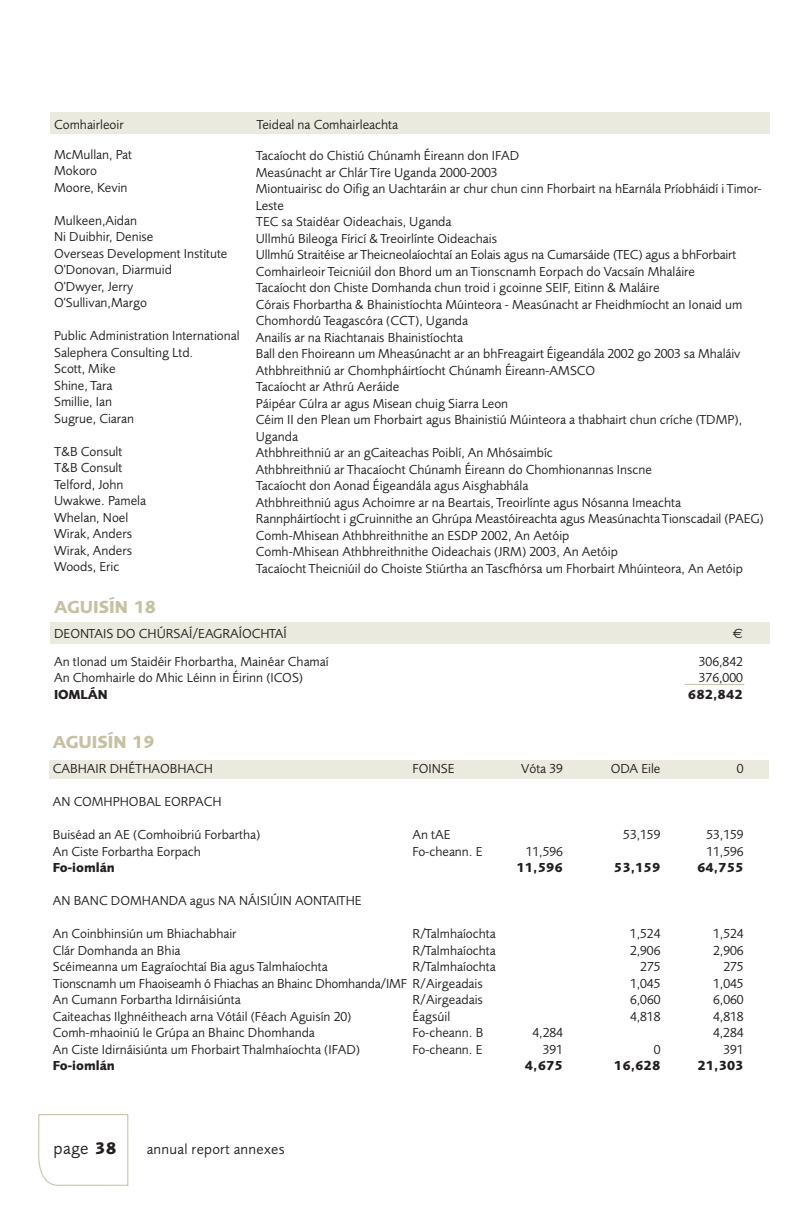
<style>
.page{position:relative;width:807px;height:1220px;background:#fff}
.page>*{position:absolute;margin:0;border:0;box-sizing:border-box;transform-origin:0 0}
.t1{font:18px "Bd Foundry Sans Normal";color:#c7c1a3}
.t2{font:17.25px "Bk Foundry Sans Normal";color:#231f20}
.t3{font:14.85px "Bk Foundry Sans Normal";letter-spacing:.02em;color:#231f20}
.t4{font:13.5px/16.5px "Bk Foundry Sans Normal";color:#231f20}
.t5{font:13.5px "Bd Foundry Sans Normal";color:#231f20}
.t6{font:13.5px "Euro Sans";color:#231f20}
.s1{font-family:"Bd Foundry Sans Normal"}
</style>
<div class="page">
<svg style="left:38px;top:1114px;width:90px;height:72px"></svg>
<div style="left:50px;top:112px;width:720px;height:22px;background:#ebeadf"></div>
<div style="left:50px;top:622px;width:720px;height:22px;background:#ebeadf"></div>
<div style="left:49px;top:761px;width:720px;height:18px;background:#ebeadf"></div>
<hr style="left:685px;top:684px;width:59px;height:1px;background:#c7c1a3">
<p class="t4" style="left:54px;top:118px;width:71px">Comhairleoir</p>
<p class="t4" style="left:257px;top:118px;width:143px">Teideal na Comhairleachta</p>
<p class="t4" style="left:54px;top:147px;width:80px">McMullan, Pat<br>Mokoro<br>Moore, Kevin</p>
<p class="t4" style="left:54px;top:213px;width:175px">Mulkeen,Aidan<br>Ni Duibhir, Denise<br>Overseas Development Institute<br>O'Donovan, Diarmuid<br>O'Dwyer, Jerry<br>O'Sullivan,Margo</p>
<p class="t4" style="left:54px;top:329px;width:187px">Public Administration International<br>Salephera Consulting Ltd.<br>Scott, Mike<br>Shine, Tara<br>Smillie, Ian<br>Sugrue, Ciaran</p>
<p class="t4" style="left:54px;top:444px;width:94px">T&amp;B Consult<br>T&amp;B Consult<br>Telford, John<br>Uwakwe. Pamela<br>Whelan, Noel<br>Wirak, Anders<br>Wirak, Anders<br>Woods, Eric</p>
<p class="t4" style="left:256px;top:149px;width:510px">Tacaíocht do Chistiú Chúnamh Éireann don IFAD<br>Measúnacht ar Chlár Tíre Uganda 2000-2003<br>Miontuairisc do Oifig an Uachtaráin ar chur chun cinn Fhorbairt na hEarnála Príobháidí i Timor-Leste<br>TEC sa Staidéar Oideachais, Uganda<br>Ullmhú Bileoga Fíricí &amp; Treoirlínte Oideachais<br>Ullmhú Straitéise ar Theicneolaíochtaí an Eolais agus na Cumarsáide (TEC) agus a bhForbairt Comhairleoir Teicniúil don Bhord um an Tionscnamh Eorpach do Vacsaín Mhaláire<br>Tacaíocht don Chiste Domhanda chun troid i gcoinne SEIF, Eitinn &amp; Maláire<br>Córais Fhorbartha &amp; Bhainistíochta Múinteora - Measúnacht ar Fheidhmíocht an Ionaid um Chomhordú Teagascóra (CCT), Uganda<br>Anailís ar na Riachtanais Bhainistíochta<br>Ball den Fhoireann um Mheasúnacht ar an bhFreagairt Éigeandála 2002 go 2003 sa Mhaláiv Athbhreithniú ar Chomhpháirtíocht Chúnamh Éireann-AMSCO<br>Tacaíocht ar Athrú Aeráide<br>Páipéar Cúlra ar agus Misean chuig Siarra Leon<br>Céim II den Plean um Fhorbairt agus Bhainistiú Múinteora a thabhairt chun críche (TDMP), Uganda<br>Athbhreithniú ar an gCaiteachas Poiblí, An Mhósaimbíc<br>Athbhreithniú ar Thacaíocht Chúnamh Éireann do Chomhionannas Inscne<br>Tacaíocht don Aonad Éigeandála agus Aisghabhála<br>Athbhreithniú agus Achoimre ar na Beartais, Treoirlínte agus Nósanna Imeachta Rannpháirtíocht i gCruinnithe an Ghrúpa Meastóireachta agus Measúnachta Tionscadail (PAEG)<br>Comh-Mhisean Athbhreithnithe an ESDP 2002, An Aetóip<br>Comh-Mhisean Athbhreithnithe Oideachais (JRM) 2003, An Aetóip<br>Tacaíocht Theicniúil do Choiste Stiúrtha an Tascfhórsa um Fhorbairt Mhúinteora, An Aetóip</p>
<h1 class="t1" style="left:54px;top:600px;width:104px">AGUISÍN 18</h1>
<p class="t4" style="left:54px;top:626px;width:234px">DEONTAIS DO CHÚRSAÍ/EAGRAÍOCHTAÍ</p>
<p class="t6" style="left:733px;top:625px;width:12px">€</p>
<p class="t4" style="left:54px;top:654px;width:276px">An tIonad um Staidéir Fhorbartha, Mainéar Chamaí</p>
<p class="t4" style="left:699px;top:654px;width:46px">306,842</p>
<p class="t4" style="left:54px;top:671px;width:251px">An Chomhairle do Mhic Léinn in Éirinn (ICOS)</p>
<p class="t4" style="left:699px;top:671px;width:46px">376,000</p>
<p class="t5" style="left:54px;top:689px;width:55px">IOMLÁN</p>
<p class="t5" style="left:688px;top:689px;width:57px">682,842</p>
<h1 class="t1" style="left:53px;top:735px;width:104px">AGUISÍN 19</h1>
<p class="t4" style="left:53px;top:762px;width:162px">CABHAIR DHÉTHAOBHACH</p>
<p class="t4" style="left:412px;top:762px;width:44px">FOINSE</p>
<p class="t4" style="left:521px;top:762px;width:43px">Vóta 39</p>
<p class="t4" style="left:611px;top:762px;width:51px">ODA Eile</p>
<p class="t4" style="left:737px;top:762px;width:8px">0</p>
<p class="t4" style="left:53px;top:795px;width:170px">AN COMHPHOBAL EORPACH</p>
<p class="t4" style="left:53px;top:828px;width:209px">Buiséad an AE (Comhoibriú Forbartha)</p>
<p class="t4" style="left:413px;top:828px;width:40px">An tAE</p>
<p class="t4" style="left:623px;top:828px;width:39px">53,159</p>
<p class="t4" style="left:706px;top:828px;width:39px">53,159</p>
<p class="t4" style="left:53px;top:844px;width:150px">An Ciste Forbartha Eorpach</p>
<p class="t4" style="left:413px;top:844px;width:72px">Fo-cheann. E</p>
<p class="t4" style="left:526px;top:844px;width:39px">11,596</p>
<p class="t4" style="left:706px;top:844px;width:39px">11,596</p>
<p class="t5" style="left:53px;top:862px;width:64px">Fo-iomlán</p>
<p class="t5" style="left:516px;top:862px;width:48px">11,596</p>
<p class="t5" style="left:614px;top:862px;width:48px">53,159</p>
<p class="t5" style="left:697px;top:862px;width:48px">64,755</p>
<p class="t4" style="left:53px;top:894px;width:310px">AN BANC DOMHANDA agus NA NÁISIÚIN AONTAITHE</p>
<p class="t4" style="left:53px;top:927px;width:185px">An Coinbhinsiún um Bhiachabhair</p>
<p class="t4" style="left:412px;top:927px;width:85px">R/Talmhaíochta</p>
<p class="t4" style="left:630px;top:927px;width:32px">1,524</p>
<p class="t4" style="left:713px;top:927px;width:32px">1,524</p>
<p class="t4" style="left:53px;top:943px;width:129px">Clár Domhanda an Bhia</p>
<p class="t4" style="left:413px;top:943px;width:85px">R/Talmhaíochta</p>
<p class="t4" style="left:630px;top:943px;width:32px">2,906</p>
<p class="t4" style="left:713px;top:943px;width:32px">2,906</p>
<p class="t4" style="left:53px;top:960px;width:277px">Scéimeanna um Eagraíochtaí Bia agus Talmhaíochta</p>
<p class="t4" style="left:413px;top:960px;width:85px">R/Talmhaíochta</p>
<p class="t4" style="left:640px;top:960px;width:22px">275</p>
<p class="t4" style="left:723px;top:960px;width:22px">275</p>
<p class="t4" style="left:53px;top:976px;width:432px">Tionscnamh um Fhaoiseamh ó Fhiachas an Bhainc Dhomhanda/IMF R/Airgeadais</p>
<p class="t4" style="left:630px;top:976px;width:32px">1,045</p>
<p class="t4" style="left:713px;top:976px;width:32px">1,045</p>
<p class="t4" style="left:53px;top:993px;width:190px">An Cumann Forbartha Idirnáisiúnta</p>
<p class="t4" style="left:413px;top:993px;width:72px">R/Airgeadais</p>
<p class="t4" style="left:630px;top:993px;width:32px">6,060</p>
<p class="t4" style="left:713px;top:993px;width:32px">6,060</p>
<p class="t4" style="left:53px;top:1009px;width:300px">Caiteachas Ilghnéitheach arna Vótáil (Féach Aguisín 20)</p>
<p class="t4" style="left:413px;top:1009px;width:39px">Éagsúil</p>
<p class="t4" style="left:630px;top:1009px;width:32px">4,818</p>
<p class="t4" style="left:713px;top:1009px;width:32px">4,818</p>
<p class="t4" style="left:53px;top:1026px;width:264px">Comh-mhaoiniú le Grúpa an Bhainc Dhomhanda</p>
<p class="t4" style="left:412px;top:1026px;width:73px">Fo-cheann. B</p>
<p class="t4" style="left:532px;top:1026px;width:32px">4,284</p>
<p class="t4" style="left:713px;top:1026px;width:32px">4,284</p>
<p class="t4" style="left:53px;top:1042px;width:309px">An Ciste Idirnáisiúnta um Fhorbairt Thalmhaíochta (IFAD)</p>
<p class="t4" style="left:413px;top:1042px;width:72px">Fo-cheann. E</p>
<p class="t4" style="left:543px;top:1042px;width:22px">391</p>
<p class="t4" style="left:654px;top:1042px;width:8px">0</p>
<p class="t4" style="left:723px;top:1042px;width:22px">391</p>
<p class="t5" style="left:53px;top:1060px;width:64px">Fo-iomlán</p>
<p class="t5" style="left:525px;top:1060px;width:40px">4,675</p>
<p class="t5" style="left:614px;top:1060px;width:48px">16,628</p>
<p class="t5" style="left:697px;top:1060px;width:48px">21,303</p>
<p class="t2" style="left:54px;top:1142px;width:65px">page <span class="s1">38</span></p>
<p class="t3" style="left:147px;top:1143px;width:139px">annual report annexes</p>
</div>
